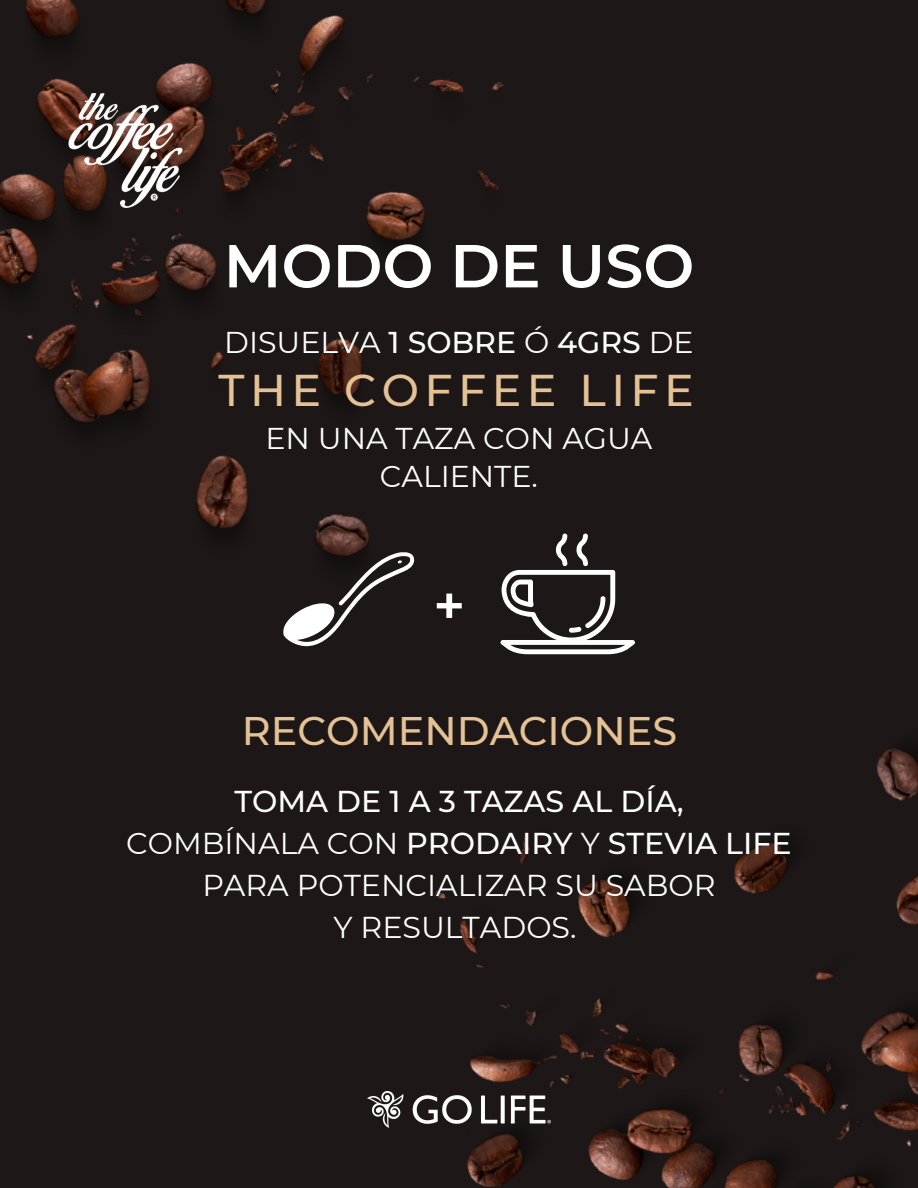
<style>
.page{position:relative;width:918px;height:1188px;background:#1d1717}
.page>*{position:absolute;margin:0;border:0;box-sizing:border-box;transform-origin:0 0}
.t1{font:600 60.6px "Montserrat";color:#fff}
.t2{font:600 54.15px "Montserrat";color:#fff}
.t3{font:500 44.4px "Montserrat";letter-spacing:.125em;color:#e4c295}
.t4{font:500 39.9px "Montserrat";color:#e4c295}
.t5{font:30.15px/41.8px "Montserrat";color:#fff;text-align:center}
.t6{font:30px/38.2px "Montserrat";color:#fff;text-align:center}
.s1{font-weight:500}
</style>
<div class="page">
<img style="left:367px;top:748px;width:551px;height:440px">
<img style="left:0;top:0;width:674px;height:757px">
<svg style="left:283px;top:551px;width:132px;height:96px"></svg>
<svg style="left:501px;top:534px;width:134px;height:120px"></svg>
<img style="left:67px;top:92px;width:117px;height:118px">
<img style="left:368px;top:1091px;width:182px;height:36px">
<h1 class="t1" style="left:224px;top:229px;width:472px">MODO DE USO</h1>
<p class="t6" style="left:224px;top:323px;width:471px">DISUELVA <span class="s1">1 SOBRE</span> Ó <span class="s1">4GRS</span> DE</p>
<h3 class="t3" style="left:219px;top:363px;width:477px">THE COFFEE LIFE</h3>
<p class="t6" style="left:266px;top:419px;width:388px">EN UNA TAZA CON AGUA<br>CALIENTE.</p>
<h2 class="t2" style="left:433px;top:572px;width:33px">+</h2>
<h3 class="t4" style="left:242px;top:707px;width:437px">RECOMENDACIONES</h3>
<p class="t5" style="left:126px;top:781px;width:667px"><span class="s1">TOMA DE 1 A 3 TAZAS AL DÍA,<br></span>COMBÍNALA CON <span class="s1">PRODAIRY</span> Y <span class="s1">STEVIA LIFE<br></span>PARA POTENCIALIZAR SU SABOR<br>Y RESULTADOS.</p>
</div>
